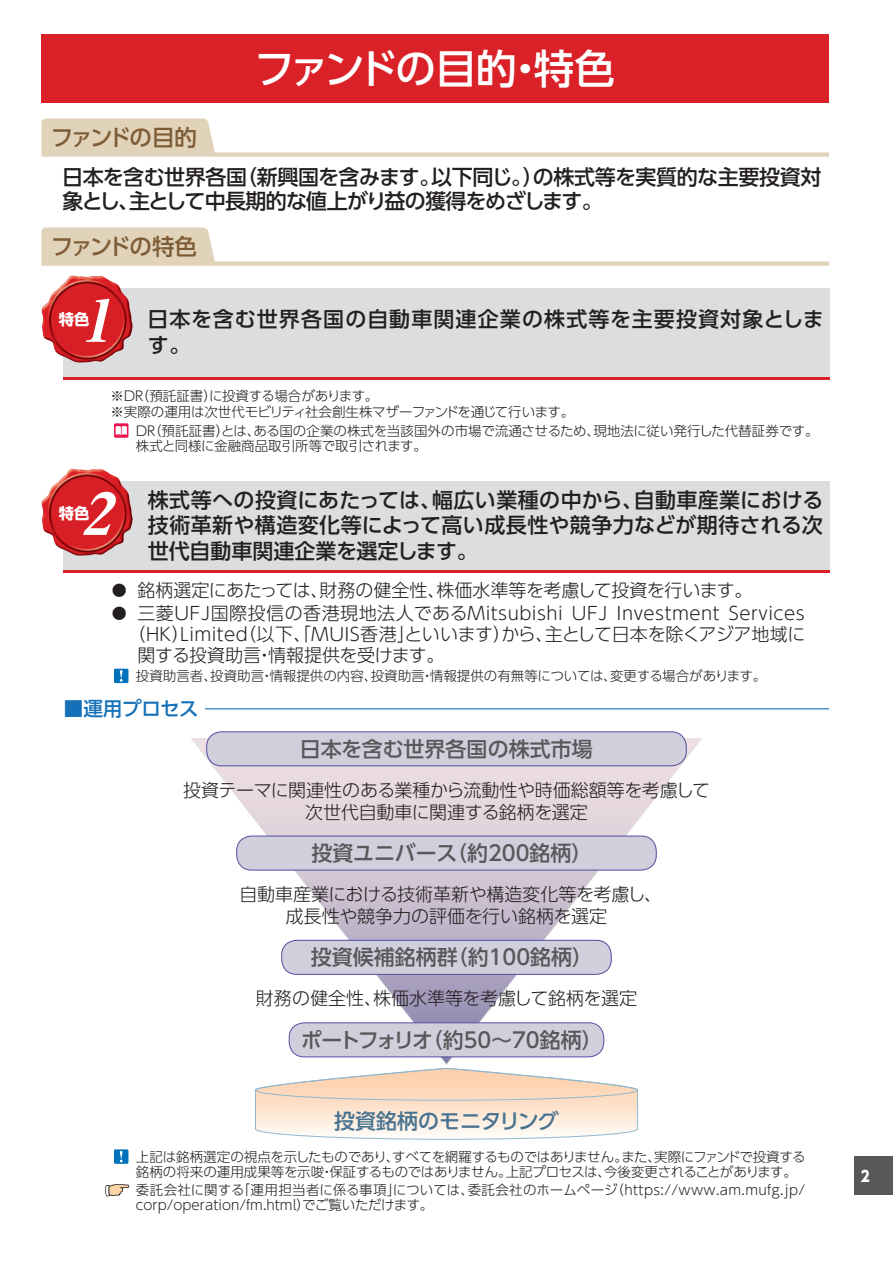
<style>
.page{position:relative;width:893px;height:1263px;background:#fff}
.page>*{position:absolute;margin:0;border:0;box-sizing:border-box;transform-origin:0 0}
.t1{font:italic 58.5px "Midashi Min Pr 5 MA31";color:#fff;scale:1.04 1}
.t2{font:500 40.5px "UD Shin Go Pro";letter-spacing:-.06em;color:#fff}
.t3{font:500 22.5px "UD Shin Go Pro";letter-spacing:-.095em;color:#7e5d36}
.t4{font:500 21px/25.5px "UD Shin Go Pro";letter-spacing:-.015em;color:#231f20}
.t5{font:500 21px "UD Shin Go Pro";color:#57585a}
.t6{font:500 21px/25.5px "UD Shin Go Pro";letter-spacing:.055em;color:#231f20}
.t7{font:500 21px "UD Shin Go Pro";letter-spacing:-.005em;color:#477390}
.t8{font:500 19.5px "UD Shin Go Pro";letter-spacing:-.015em;color:#1471b9}
.t9{font:300 18px/21.8px "UD Shin Go Pro";color:#231f20;text-align:center}
.t10{font:300 18px "UD Shin Go Pro";letter-spacing:.03em;color:#231f20}
.t11{font:300 18px/21.8px "UD Shin Go Pro";letter-spacing:-.02em;color:#231f20;text-align:center}
.t12{font:700 15.3px "UD Shin Go Pro";color:#fff}
.t13{font:800 15px "UD Shin Go Pro";color:#fff;scale:.9 1}
.t14{font:300 13.5px/15px "UD Shin Go Pro";color:#231f20}
.t15{font:300 13.5px/16.5px "UD Shin Go Pro";letter-spacing:-.02em;color:#231f20}
.s1{font-size:15px}
</style>
<div class="page">
<svg style="left:191px;top:738px;width:510px;height:326px"></svg>
<div style="left:207px;top:732px;width:479px;height:34px;background:#d2cfdc;border-radius:15px"></div>
<div style="left:206px;top:731px;width:480px;height:35px;border:1px solid #504fa1;border-radius:15px"></div>
<div style="left:237px;top:836px;width:419px;height:34px;background:#d2cfdc;border-radius:15px"></div>
<div style="left:236px;top:836px;width:420px;height:34px;border:1px solid #504fa1;border-radius:15px"></div>
<div style="left:282px;top:940px;width:329px;height:34px;background:#d2cfdc;border-radius:15px"></div>
<div style="left:281px;top:940px;width:330px;height:34px;border:1px solid #504fa1;border-radius:15px"></div>
<div style="left:289px;top:1023px;width:315px;height:34px;background:#d2cfdc;border-radius:15px"></div>
<div style="left:289px;top:1022px;width:315px;height:35px;border:1px solid #504fa1;border-radius:15px"></div>
<svg style="left:255px;top:1068px;width:383px;height:72px"></svg>
<div style="left:855px;top:1157px;width:38px;height:38px;background:#57585a"></div>
<div style="left:41px;top:35px;width:788px;height:68px;background:#da2128"></div>
<svg style="left:41px;top:118px;width:788px;height:39px"></svg>
<svg style="left:41px;top:227px;width:788px;height:39px"></svg>
<div style="left:63px;top:288px;width:766px;height:91px;background:#dcdddf"></div>
<hr style="left:63px;top:377px;width:766px;height:2px;background:#da2128">
<img style="left:41px;top:276px;width:92px;height:87px">
<svg style="left:114px;top:423px;width:14px;height:15px"></svg>
<svg style="left:116px;top:426px;width:11px;height:9px"></svg>
<div style="left:63px;top:481px;width:766px;height:92px;background:#dcdddf"></div>
<hr style="left:63px;top:570px;width:766px;height:3px;background:#da2128">
<img style="left:41px;top:469px;width:92px;height:87px">
<div style="left:114px;top:669px;width:14px;height:14px;background:#0072bc"></div>
<svg style="left:120px;top:670px;width:3px;height:12px"></svg>
<hr style="left:205px;top:708px;width:624px;height:1px;background:#1471b9">
<div style="left:114px;top:1149px;width:14px;height:15px;background:#0072bc"></div>
<svg style="left:120px;top:1151px;width:3px;height:11px"></svg>
<svg style="left:105px;top:1184px;width:25px;height:13px"></svg>
<h2 class="t2" style="left:254px;top:36px;width:362px">ファンドの目的・特色</h2>
<h3 class="t3" style="left:51px;top:119px;width:147px">ファンドの目的</h3>
<h3 class="t4" style="left:62px;top:164px;width:761px;line-height:24px">日本を含む世界各国（新興国を含みます。以下同じ。）の株式等を実質的な主要投資対象とし、主として中長期的な値上がり益の獲得をめざします。</h3>
<h3 class="t3" style="left:51px;top:228px;width:148px">ファンドの特色</h3>
<h1 class="t1" style="left:80px;top:275px;width:49px">1</h1>
<h3 class="t6" style="left:148px;top:306px;width:677px">日本を含む世界各国の自動車関連企業の株式等を主要投資対象とします。</h3>
<p class="t15" style="left:110px;top:387px;width:465px">※ＤＲ（預託証書）に投資する場合があります。<br>※実際の運用は次世代モビリティ社会創生株マザーファンドを通じて行います。</p>
<p class="t14" style="left:135px;top:423px;width:685px">ＤＲ（預託証書）とは、ある国の企業の株式を当該国外の市場で流通させるため、現地法に従い発行した代替証券です。株式と同様に金融商品取引所等で取引されます。</p>
<p class="t12" style="left:59px;top:307px;width:32px">特色</p>
<h1 class="t1" style="left:80px;top:468px;width:49px">2</h1>
<h3 class="t4" style="left:148px;top:486px;width:677px;text-align:justify">株式等への投資にあたっては、幅広い業種の中から、自動車産業における技術革新や構造変化等によって高い成長性や競争力などが期待される次世代自動車関連企業を選定します。</h3>
<h3 class="t9" style="left:112px;top:579px;width:642px"><span class="s1">●</span> 銘柄選定にあたっては、財務の健全性、株価水準等を考慮して投資を行います。</h3>
<h3 class="t10" style="left:112px;top:599px;width:694px"><span class="s1">●</span> 三菱ＵＦＪ国際投信の香港現地法人であるMitsubishi UFJ Investment Services</h3>
<h3 class="t9" style="left:128px;top:623px;width:679px">（HK）Limited（以下、「MUIS香港」といいます）から、主として日本を除くアジア地域に</h3>
<h3 class="t9" style="left:137px;top:644px;width:308px">関する投資助言・情報提供を受けます。</h3>
<p class="t14" style="left:136px;top:668px;width:632px">投資助言者、投資助言・情報提供の内容、投資助言・情報提供の有無等については、変更する場合があります。</p>
<h3 class="t8" style="left:64px;top:693px;width:136px">■運用プロセス</h3>
<h3 class="t5" style="left:300px;top:732px;width:294px">日本を含む世界各国の株式市場</h3>
<h3 class="t11" style="left:183px;top:778px;width:528px">投資テーマに関連性のある業種から流動性や時価総額等を考慮して次世代自動車に関連する銘柄を選定</h3>
<h3 class="t5" style="left:311px;top:836px;width:283px">投資ユニバース（約200銘柄）</h3>
<h3 class="t9" style="left:239px;top:883px;width:424px">自動車産業における技術革新や構造変化等を考慮し、成長性や競争力の評価を行い銘柄を選定</h3>
<h3 class="t5" style="left:311px;top:940px;width:284px">投資候補銘柄群（約100銘柄）</h3>
<h3 class="t9" style="left:256px;top:987px;width:382px">財務の健全性、株価水準等を考慮して銘柄を選定</h3>
<h3 class="t5" style="left:301px;top:1023px;width:304px">ポートフォリオ（約50～70銘柄）</h3>
<p class="t12" style="left:59px;top:500px;width:32px">特色</p>
<h3 class="t7" style="left:334px;top:1104px;width:226px">投資銘柄のモニタリング</h3>
<p class="t15" style="left:136px;top:1148px;width:671px;line-height:15px">上記は銘柄選定の視点を示したものであり、すべてを網羅するものではありません。また、実際にファンドで投資する銘柄の将来の運用成果等を示唆・保証するものではありません。上記プロセスは、今後変更されることがあります。</p>
<p class="t14" style="left:136px;top:1181px;width:671px">委託会社に関する「運用担当者に係る事項」については、委託会社のホームページ（https://www.am.mufg.jp/ corp/operation/fm.html）でご覧いただけます。</p>
<p class="t13" style="left:861px;top:1163px;width:11px">2</p>
</div>
